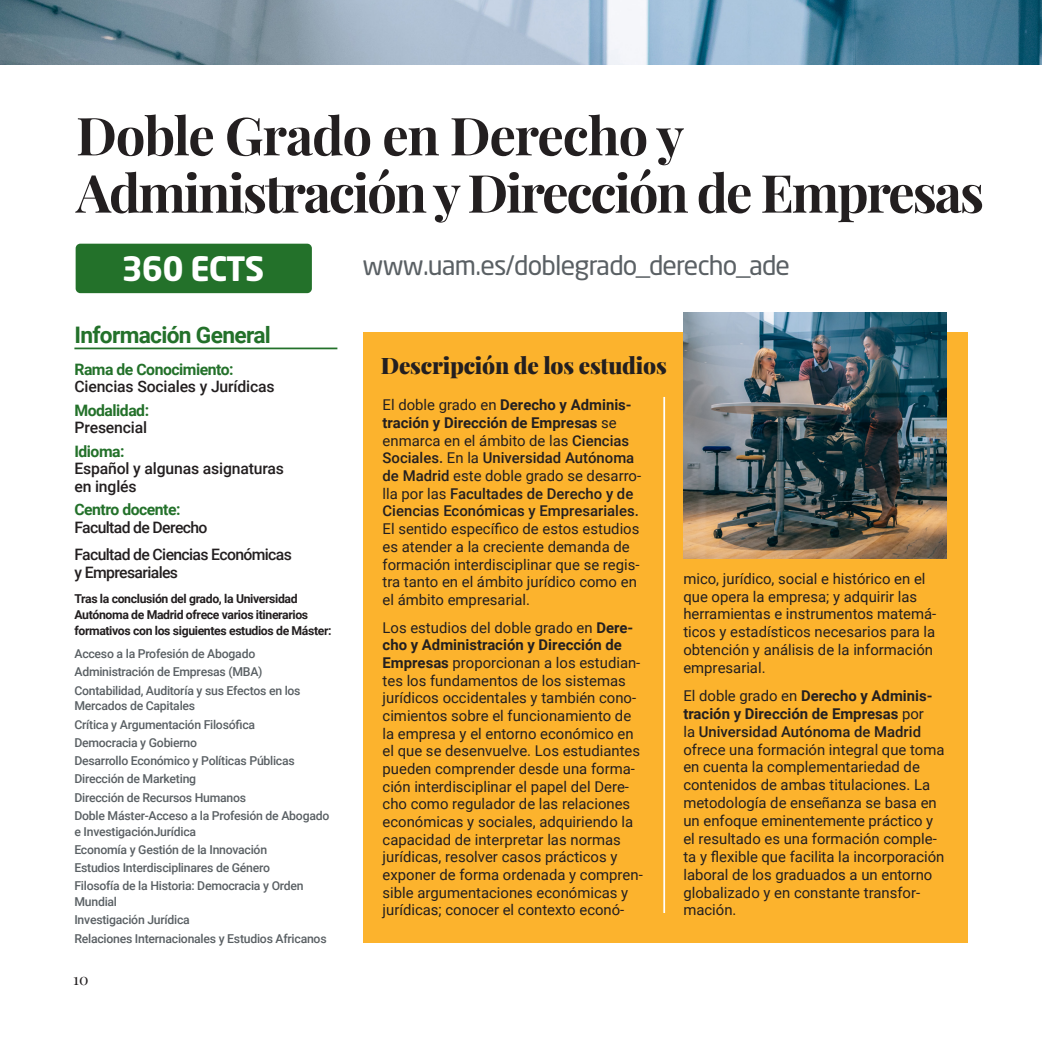
<style>
.page{position:relative;width:1042px;height:1042px;background:#fff}
.page>*{position:absolute;margin:0;border:0;box-sizing:border-box;transform-origin:0 0}
.t1{font:700 52.5px/57.2px "Playfair Display";letter-spacing:-.04em;color:#231f20}
.t2{font:700 33.25px "Neo Sans W1 G";letter-spacing:-.03em;color:#fff}
.t3{font:26.6px "Neo Sans W1 G";letter-spacing:-.03em;color:#5a6064}
.t4{font:900 22.75px "Playfair Display";letter-spacing:-.01em;color:#231f20}
.t5{font:700 22.75px "Roboto";letter-spacing:-.03em;color:#23712a}
.t6{font:500 15.75px/17.5px "Roboto";letter-spacing:-.01em;color:#231f20}
.t7{font:500 15.75px/17.5px "Roboto";letter-spacing:-.035em;color:#231f20}
.t8{font:700 15.75px/17.5px "Roboto";letter-spacing:-.03em;color:#23712a}
.t9{font:15.75px "Playfair Display";color:#231f20}
.t10{font:14.88px/17.7px "Roboto";color:#231f20}
.t11{font:500 12.25px/15.8px "Roboto";letter-spacing:-.02em;color:#5a6064}
.t12{font:700 12.25px/15.8px "Roboto";letter-spacing:-.03em;color:#231f20}
.s1{font-weight:700;color:#23712a}
.s2{font-weight:500;color:#231f20}
.s3{font-weight:700}
.s4{font-weight:500}
</style>
<div class="page">
<div style="left:363px;top:332px;width:604px;height:611px;background:#fcb32d"></div>
<img style="left:0;top:0;width:1042px;height:64px">
<hr style="left:74px;top:347px;width:263px;height:2px;background:#23712a">
<div style="left:76px;top:244px;width:236px;height:49px;background:#23712a;border-radius:5px"></div>
<hr style="left:663px;top:397px;width:2px;height:516px;background:#fff">
<img style="left:683px;top:313px;width:263px;height:245px">
<p class="t1" style="left:76px;top:103px;width:909px">Doble Grado en Derecho y<br>Administración y Dirección de Empresas</p>
<p class="t2" style="left:121px;top:247px;width:144px">360 ECTS</p>
<p class="t3" style="left:363px;top:249px;width:429px">www.uam.es/doblegrado_derecho_ade</p>
<p class="t5" style="left:74px;top:318px;width:198px">Información General</p>
<p class="t6" style="left:74px;top:360px;width:202px"><span class="s1">Rama de Conocimiento:<br></span>Ciencias Sociales y Jurídicas</p>
<p class="t8" style="left:74px;top:401px;width:76px">Modalidad:<br><span class="s2">Presencial</span></p>
<p class="t6" style="left:74px;top:442px;width:211px"><span class="s1">Idioma:<br></span>Español y algunas asignaturas en inglés</p>
<p class="t7" style="left:74px;top:500px;width:135px"><span class="s1">Centro docente:<br></span>Facultad de Derecho</p>
<p class="t7" style="left:74px;top:545px;width:219px">Facultad de Ciencias Económicas y Empresariales</p>
<p class="t12" style="left:74px;top:591px;width:259px">Tras la conclusión del grado, la Universidad<br>Autónoma de Madrid ofrece varios itinerarios formativos con los siguientes estudios de Máster:</p>
<p class="t11" style="left:74px;top:645px;width:182px">Acceso a la Profesión de Abogado</p>
<p class="t11" style="left:74px;top:664px;width:190px">Administración de Empresas (MBA)</p>
<p class="t11" style="left:74px;top:682px;width:228px">Contabilidad, Auditoría y sus Efectos en los<br>Mercados de Capitales</p>
<p class="t11" style="left:74px;top:716px;width:182px">Crítica y Argumentación Filosófica</p>
<p class="t11" style="left:74px;top:734px;width:124px">Democracia y Gobierno</p>
<p class="t11" style="left:74px;top:752px;width:222px">Desarrollo Económico y Políticas Públicas</p>
<p class="t11" style="left:74px;top:770px;width:123px">Dirección de Marketing</p>
<p class="t11" style="left:74px;top:789px;width:173px">Dirección de Recursos Humanos</p>
<p class="t11" style="left:74px;top:807px;width:256px">Doble Máster-Acceso a la Profesión de Abogado e InvestigaciónJurídica</p>
<p class="t11" style="left:74px;top:841px;width:194px">Economía y Gestión de la Innovación</p>
<p class="t11" style="left:74px;top:859px;width:197px">Estudios Interdisciplinares de Género</p>
<p class="t11" style="left:74px;top:877px;width:231px">Filosofía de la Historia: Democracia y Orden<br>Mundial</p>
<p class="t11" style="left:74px;top:911px;width:117px">Investigación Jurídica</p>
<p class="t11" style="left:74px;top:930px;width:254px">Relaciones Internacionales y Estudios Africanos</p>
<p class="t9" style="left:73px;top:966px;width:17px">10</p>
<p class="t4" style="left:381px;top:348px;width:287px">Descripción de los estudios</p>
<p class="t10" style="left:382px;top:396px;width:260px">El doble grado en <span class="s3">Derecho y Adminis&shy;tración y Dirección de Empresas</span> se enmarca en el ámbito de las <span class="s4">Ciencias Sociales.</span> En la <span class="s4">Universidad Autónoma de Madrid</span> este doble grado se desarro&shy;lla por las <span class="s4">Facultades de Derecho y de Ciencias Económicas y Empresariales.<br></span>El sentido específico de estos estudios es atender a la creciente demanda de formación interdisciplinar que se regis&shy;tra tanto en el ámbito jurídico como en el ámbito empresarial.</p>
<p class="t10" style="left:382px;top:618px;width:262px">Los estudios del doble grado en <span class="s3">Dere&shy;cho y Administración y Dirección de Empresas</span> proporcionan a los estudian&shy;tes los fundamentos de los sistemas jurídicos occidentales y también cono&shy;cimientos sobre el funcionamiento de la empresa y el entorno económico en el que se desenvuelve. Los estudiantes pueden comprender desde una forma&shy;ción interdisciplinar el papel del Dere&shy;cho como regulador de las relaciones económicas y sociales, adquiriendo la capacidad de interpretar las normas jurídicas, resolver casos prácticos y exponer de forma ordenada y compren&shy;sible argumentaciones económicas y jurídicas; conocer el contexto econó-</p>
<p class="t10" style="left:683px;top:569px;width:254px">mico, jurídico, social e histórico en el que opera la empresa; y adquirir las herramientas e instrumentos matemá&shy;ticos y estadísticos necesarios para la obtención y análisis de la información empresarial.</p>
<p class="t10" style="left:683px;top:686px;width:263px">El doble grado en <span class="s3">Derecho y Adminis&shy;tración y Dirección de Empresas</span> por<br>la <span class="s4">Universidad Autónoma de Madrid </span>ofrece una formación integral que toma en cuenta la complementariedad de contenidos de ambas titulaciones. La metodología de enseñanza se basa en un enfoque eminentemente práctico y el resultado es una formación comple&shy;ta y flexible que facilita la incorporación laboral de los graduados a un entorno globalizado y en constante transfor&shy;mación.</p>
</div>
